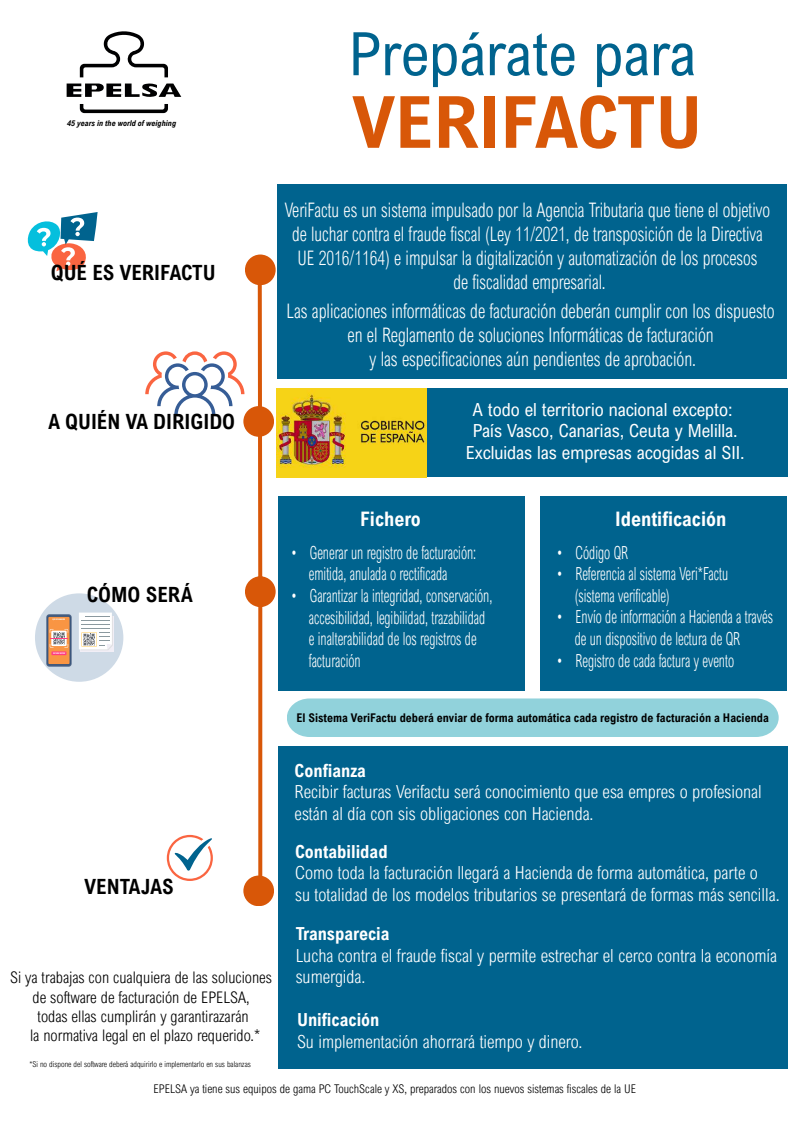
<style>
.page{position:relative;width:793px;height:1122px;background:#fff}
.page>*{position:absolute;margin:0;border:0;box-sizing:border-box;transform-origin:0 0}
.t1{font:700 72.1px "Arial Nova Cond";color:#d85708;scale:1.06 1}
.t2{font:60px "Arial Nova Cond";color:#00638e}
.t3{font:700 21px "Arial Nova Cond";color:#000}
.t4{font:300 20px/24px "Arial Nova Cond";color:#fff;text-align:center;scale:.86 1}
.t5{font:300 20px/24px "Arial Nova Cond";color:#fff;text-align:center;scale:.88 1}
.t6{font:700 20px "Arial Nova Cond";color:#fff}
.t7{font:300 18px/21.6px "Arial Nova Cond";color:#fff}
.t8{font:300 18px/21.6px "Arial Nova Cond";color:#fff;scale:.76 1}
.t9{font:18px/21.6px "Arial Nova Cond";color:#fff;text-align:center}
.t10{font:700 18px "Arial Nova Cond";color:#fff}
.t11{font:300 16px/19.2px "Arial Nova Cond";color:#000;text-align:center}
.t12{font:300 12px "Arial Nova Cond";color:#000}
.t13{font:700 12px "Arial Nova Cond";color:#000}
.t14{font:300 8px "Arial Nova Cond";color:#000}
.t15{font:italic 700 8px "Arial Nova Cond";color:#000}
.t16{font:700 2.3px "Roboto";color:#fff}
.t17{font:900 2px "Roboto";color:#fff}
</style>
<div class="page">
<img style="left:277px;top:388px;width:149px;height:89px">
<svg style="left:257px;top:285px;width:7px;height:291px"></svg>
<svg style="left:258px;top:607px;width:4px;height:269px"></svg>
<div style="left:245px;top:255px;width:31px;height:30px;background:#d85708;border-radius:15px"></div>
<div style="left:243px;top:406px;width:31px;height:31px;background:#d85708;border-radius:15px"></div>
<div style="left:245px;top:576px;width:31px;height:31px;background:#d85708;border-radius:15px"></div>
<div style="left:243px;top:876px;width:31px;height:30px;background:#d85708;border-radius:15px"></div>
<div style="left:277px;top:184px;width:510px;height:195px;background:#00638e"></div>
<svg style="left:145px;top:351px;width:99px;height:64px"></svg>
<svg style="left:28px;top:212px;width:70px;height:59px"></svg>
<div style="left:35px;top:593px;width:88px;height:89px;background:#cedae6;border-radius:50%"></div>
<div style="left:81px;top:616px;width:33px;height:35px;background:#f1eef6"></div>
<svg style="left:79px;top:613px;width:34px;height:37px"></svg>
<div style="left:46px;top:614px;width:26px;height:53px;background:#596f8f;border-radius:3px"></div>
<div style="left:47px;top:615px;width:24px;height:51px;background:#435879;border-radius:2px"></div>
<div style="left:48px;top:617px;width:22px;height:47px;background:#f99543"></div>
<svg style="left:50px;top:629px;width:18px;height:19px"></svg>
<svg style="left:51px;top:651px;width:15px;height:4px"></svg>
<div style="left:287px;top:698px;width:492px;height:39px;background:#91d2db"></div>
<div style="left:427px;top:388px;width:360px;height:89px;background:#00638e"></div>
<div style="left:278px;top:496px;width:247px;height:195px;background:#00638e"></div>
<div style="left:540px;top:496px;width:246px;height:195px;background:#00638e"></div>
<div style="left:278px;top:747px;width:510px;height:322px;background:#00638e"></div>
<svg style="left:67px;top:31px;width:114px;height:82px"></svg>
<svg style="left:167px;top:835px;width:46px;height:46px"></svg>
<p class="t15" style="left:67px;top:118px;width:110px">45 years in the world of weighing</p>
<p class="t3" style="left:51px;top:259px;width:166px">QUÉ ES VERIFACTU</p>
<p class="t3" style="left:48px;top:409px;width:188px">A QUIÉN VA DIRIGIDO</p>
<p class="t17" style="left:53px;top:618px;width:14px">QR SCANNER</p>
<p class="t16" style="left:53px;top:652px;width:13px">SCAN NOW</p>
<p class="t3" style="left:87px;top:581px;width:107px">CÓMO SERÁ</p>
<h2 class="t2" style="left:349px;top:17px;width:349px">Prepárate para</h2>
<h1 class="t1" style="left:353px;top:77px;width:332px">VERIFACTU</h1>
<p class="t4" style="left:285px;top:198px;width:566px">VeriFactu es un sistema impulsado por la Agencia Tributaria que tiene el objetivo de luchar contra el fraude fiscal (Ley 11/2021, de transposición de la Directiva UE 2016/1164) e impulsar la digitalización y automatización de los procesos<br>de fiscalidad empresarial.</p>
<p class="t5" style="left:287px;top:298px;width:556px">Las aplicaciones informáticas de facturación deberán cumplir con los dispuesto en el Reglamento de soluciones Informáticas de facturación<br>y las especificaciones aún pendientes de aprobación.</p>
<p class="t9" style="left:466px;top:398px;width:280px">A todo el territorio nacional excepto:<br>País Vasco, Canarias, Ceuta y Melilla.<br>Excluidas las empresas acogidas al SII.</p>
<p class="t6" style="left:360px;top:507px;width:62px">Fichero</p>
<p class="t6" style="left:615px;top:507px;width:113px">Identificación</p>
<p class="t8" style="left:309px;top:541px;width:222px;text-indent:-17px">• Generar un registro de facturación: emitida, anulada o rectificada</p>
<p class="t8" style="left:309px;top:585px;width:243px;text-indent:-17px">• Garantizar la integridad, conservación, accesibilidad, legibilidad, trazabilidad e inalterabilidad de los registros de facturación</p>
<p class="t8" style="left:558px;top:541px;width:94px">• Código QR</p>
<p class="t8" style="left:575px;top:563px;width:204px;text-indent:-17px">• Referencia al sistema Veri*Factu (sistema verificable)</p>
<p class="t8" style="left:575px;top:606px;width:262px;text-indent:-17px">• Envío de información a Hacienda a través de un dispositivo de lectura de QR</p>
<p class="t8" style="left:558px;top:649px;width:234px">• Registro de cada factura y evento</p>
<p class="t13" style="left:296px;top:710px;width:474px">El Sistema VeriFactu deberá enviar de forma automática cada registro de facturación a Hacienda</p>
<p class="t10" style="left:295px;top:759px;width:73px">Confianza</p>
<p class="t7" style="left:295px;top:781px;width:469px">Recibir facturas Verifactu será conocimiento que esa empres o profesional están al día con sis obligaciones con Hacienda.</p>
<p class="t10" style="left:295px;top:840px;width:94px">Contabilidad</p>
<p class="t7" style="left:295px;top:862px;width:486px">Como toda la facturación llegará a Hacienda de forma automática, parte o<br>su totalidad de los modelos tributarios se presentará de formas más sencilla.</p>
<p class="t10" style="left:296px;top:923px;width:95px">Transparecia</p>
<p class="t7" style="left:296px;top:944px;width:483px">Lucha contra el fraude fiscal y permite estrechar el cerco contra la economía sumergida.</p>
<p class="t10" style="left:297px;top:1009px;width:84px">Unificación</p>
<p class="t7" style="left:297px;top:1030px;width:287px">Su implementación ahorrará tiempo y dinero.</p>
<p class="t3" style="left:85px;top:874px;width:91px">VENTAJAS</p>
<p class="t11" style="left:10px;top:968px;width:263px">Si ya trabajas con cualquiera de las soluciones de software de facturación de EPELSA,<br>todas ellas cumplirán y garantirazarán<br>la normativa legal en el plazo requerido.*</p>
<p class="t12" style="left:153px;top:1082px;width:484px">EPELSA ya tiene sus equipos de gama PC TouchScale y XS, preparados con los nuevos sistemas fiscales de la UE</p>
<p class="t14" style="left:29px;top:1059px;width:223px">*Si no dispone del software deberá adquirirlo e implementarlo en sus balanzas</p>
</div>
